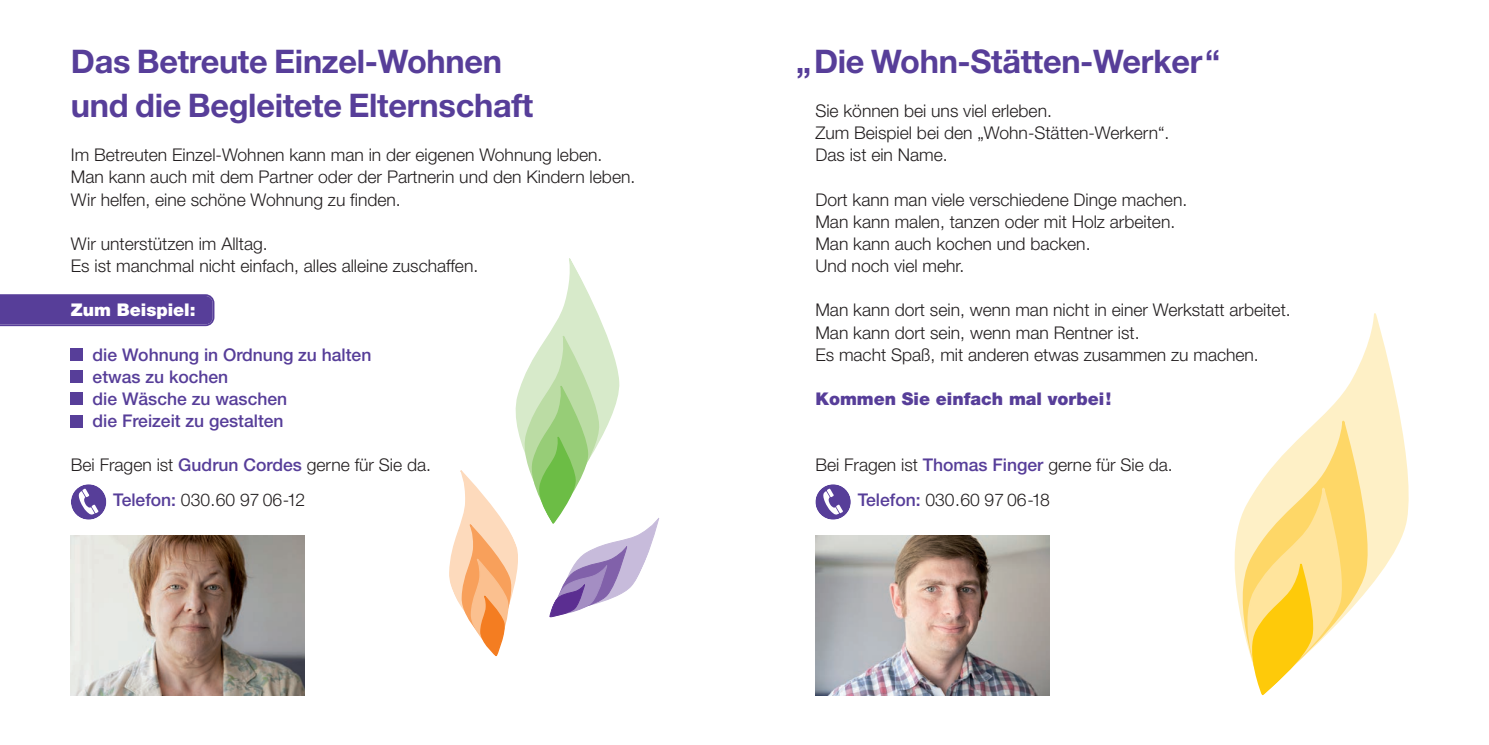
<style>
.page{position:relative;width:1489px;height:745px;background:#fff}
.page>*{position:absolute;margin:0;border:0;box-sizing:border-box;transform-origin:0 0}
.t1{font:700 32.5px/44.2px "Helvetica Neue";letter-spacing:-.01em;color:#573e99}
.t2{font:300 17.5px/22.1px "Helvetica Neue";color:#231f20}
.t3{font:500 17.5px/22.1px "Helvetica Neue";color:#573e99}
.t4{font:900 17.5px "Helvetica Neue";color:#573e99}
.t5{font:900 17.5px "Helvetica Neue";color:#fff}
.s1{font-weight:500;color:#573e99}
</style>
<div class="page">
<svg style="left:0;top:294px;width:214px;height:32px;background:#5a419a"></svg>
<div style="left:71px;top:348px;width:12px;height:12px;background:#573e99"></div>
<div style="left:71px;top:370px;width:12px;height:12px;background:#573e99"></div>
<div style="left:71px;top:392px;width:12px;height:12px;background:#573e99"></div>
<div style="left:71px;top:415px;width:12px;height:12px;background:#573e99"></div>
<img style="left:71px;top:535px;width:234px;height:159px">
<div style="left:71px;top:484px;width:35px;height:35px;background:#573e99;border-radius:50%"></div>
<svg style="left:79px;top:488px;width:19px;height:26px"></svg>
<div style="left:815px;top:484px;width:35px;height:35px;background:#573e99;border-radius:50%"></div>
<svg style="left:823px;top:488px;width:20px;height:26px"></svg>
<svg style="left:449px;top:258px;width:210px;height:398px"></svg>
<svg style="left:1317px;top:314px;width:92px;height:270px"></svg>
<svg style="left:1234px;top:421px;width:138px;height:274px"></svg>
<img style="left:815px;top:535px;width:234px;height:159px">
<h1 class="t1" style="left:71px;top:38px;width:464px">Das Betreute Einzel-Wohnen und die Begleitete Elternschaft</h1>
<p class="t2" style="left:71px;top:143px;width:566px">Im Betreuten Einzel-Wohnen kann man in der eigenen Wohnung leben.<br>Man kann auch mit dem Partner oder der Partnerin und den Kindern leben.<br>Wir helfen, eine schöne Wohnung zu finden.</p>
<p class="t2" style="left:71px;top:232px;width:409px">Wir unterstützen im Alltag.<br>Es ist manchmal nicht einfach, alles alleine zuschaffen.</p>
<p class="t5" style="left:71px;top:299px;width:126px">Zum Beispiel:</p>
<p class="t3" style="left:93px;top:343px;width:280px">die Wohnung in Ordnung zu halten etwas zu kochen<br>die Wäsche zu waschen<br>die Freizeit zu gestalten</p>
<p class="t2" style="left:113px;top:447px;width:319px;line-height:34.6px;text-indent:-42px">Bei Fragen ist <span class="s1">Gudrun Cordes</span> gerne für Sie da.<br><span class="s1">Telefon:</span> 030.60 97 06-12</p>
<h1 class="t1" style="left:796px;top:38px;width:425px">„Die Wohn-Stätten-Werker“</h1>
<p class="t2" style="left:815px;top:99px;width:355px">Sie können bei uns viel erleben.<br>Zum Beispiel bei den „Wohn-Stätten-Werkern“.<br>Das ist ein Name.</p>
<p class="t2" style="left:815px;top:188px;width:373px">Dort kann man viele verschiedene Dinge machen.<br>Man kann malen, tanzen oder mit Holz arbeiten.<br>Man kann auch kochen und backen.<br>Und noch viel mehr.</p>
<p class="t2" style="left:815px;top:298px;width:477px">Man kann dort sein, wenn man nicht in einer Werkstatt arbeitet.<br>Man kann dort sein, wenn man Rentner ist.<br>Es macht Spaß, mit anderen etwas zusammen zu machen.</p>
<p class="t4" style="left:815px;top:388px;width:297px">Kommen Sie einfach mal vorbei!</p>
<p class="t2" style="left:857px;top:447px;width:316px;line-height:34.6px;text-indent:-42px">Bei Fragen ist <span class="s1">Thomas Finger</span> gerne für Sie da.<br><span class="s1">Telefon:</span> 030.60 97 06-18</p>
</div>
